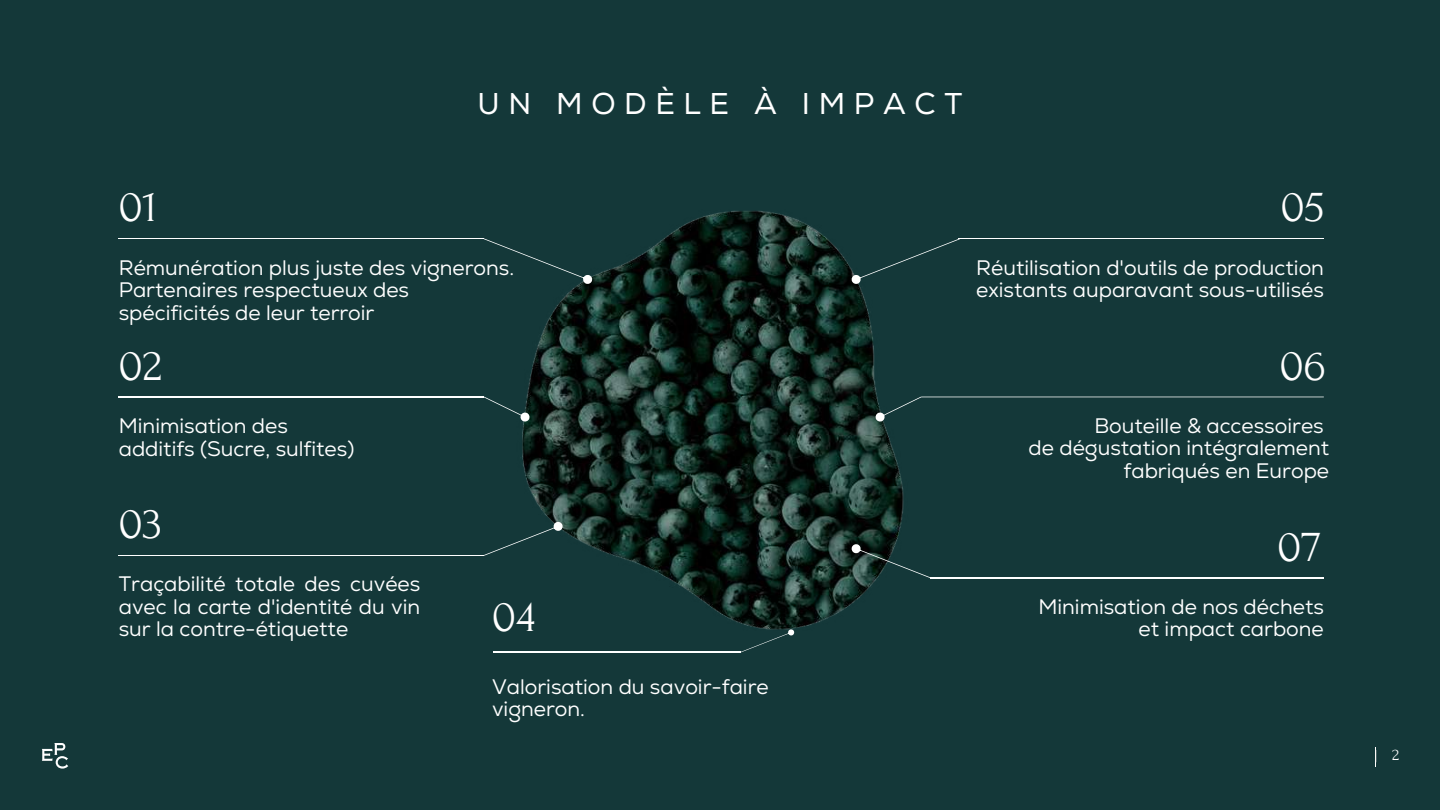
<style>
.page{position:relative;width:1440px;height:810px;background:#143839}
.page>*{position:absolute;margin:0;border:0;box-sizing:border-box;transform-origin:0 0}
.t1{font:45px "Forum";color:#fff}
.t2{font:30px "Nexa";letter-spacing:.29em;color:#fff}
.t3{font:21px/22.5px "Nexa";color:#fff}
.t4{font:16.5px "Forum";color:#fff}
</style>
<div class="page">
<img style="left:522px;top:210px;width:382px;height:419px">
<svg style="left:42px;top:743px;width:26px;height:26px"></svg>
<hr style="left:119px;top:397px;width:365px;height:1px;background:#fff">
<svg style="left:484px;top:397px;width:46px;height:25px"></svg>
<hr style="left:119px;top:238px;width:365px;height:1px;background:#fff">
<svg style="left:484px;top:238px;width:109px;height:47px"></svg>
<hr style="left:921px;top:397px;width:403px;height:1px;background:#fff">
<svg style="left:875px;top:397px;width:46px;height:25px"></svg>
<hr style="left:930px;top:577px;width:394px;height:1px;background:#fff">
<svg style="left:851px;top:544px;width:79px;height:34px"></svg>
<hr style="left:959px;top:238px;width:365px;height:1px;background:#fff">
<svg style="left:851px;top:238px;width:109px;height:47px"></svg>
<hr style="left:119px;top:555px;width:365px;height:1px;background:#fff">
<svg style="left:484px;top:521px;width:79px;height:35px"></svg>
<hr style="left:494px;top:652px;width:247px;height:1px;background:#fff">
<svg style="left:741px;top:629px;width:54px;height:23px"></svg>
<svg style="left:1375px;top:747px;width:2px;height:20px"></svg>
<h2 class="t2" style="left:478px;top:86px;width:486px">UN MODÈLE À IMPACT</h2>
<h1 class="t1" style="left:119px;top:183px;width:40px">01</h1>
<p class="t3" style="left:119px;top:256px;width:397px">Rémunération plus juste des vignerons.<br>Partenaires respectueux des spécificités de leur terroir</p>
<h1 class="t1" style="left:119px;top:341px;width:45px">02</h1>
<p class="t3" style="left:119px;top:415px;width:237px">Minimisation des additifs (Sucre, sulfites)</p>
<h1 class="t1" style="left:119px;top:500px;width:45px">03</h1>
<p class="t3" style="left:119px;top:573px;width:303px;text-align:justify">Traçabilité totale des cuvées avec la carte d'identité du vin sur la contre-étiquette</p>
<h1 class="t1" style="left:492px;top:592px;width:44px">04</h1>
<p class="t3" style="left:492px;top:675px;width:278px">Valorisation du savoir-faire vigneron.</p>
<h1 class="t1" style="left:1281px;top:183px;width:45px">05</h1>
<p class="t3" style="left:976px;top:256px;width:349px">Réutilisation d'outils de production existants auparavant sous-utilisés</p>
<h1 class="t1" style="left:1280px;top:341px;width:48px">06</h1>
<p class="t3" style="left:1029px;top:414px;width:302px;text-align:right">Bouteille &amp; accessoires<br>de dégustation intégralement fabriqués en Europe</p>
<h1 class="t1" style="left:1278px;top:522px;width:45px">07</h1>
<p class="t3" style="left:1038px;top:595px;width:287px;text-align:right">Minimisation de nos déchets et impact carbone</p>
<p class="t4" style="left:1392px;top:746px;width:9px">2</p>
</div>
